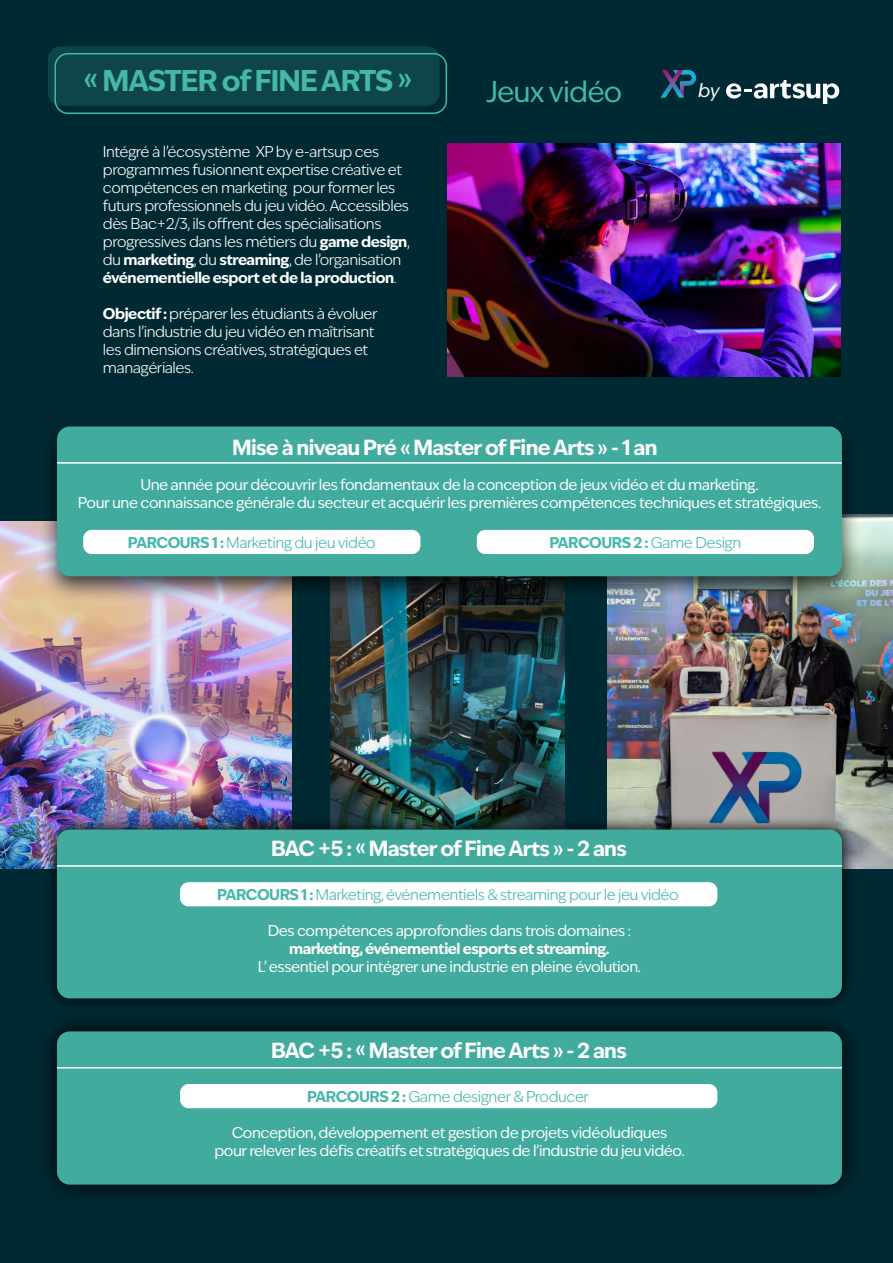
<style>
.page{position:relative;width:893px;height:1263px;background:#002a33}
.page>*{position:absolute;margin:0;border:0;box-sizing:border-box;transform-origin:0 0}
.t1{font:700 28.8px "Ivy Epic";letter-spacing:-.03em;color:#45b8a9}
.t2{font:28.8px "Ivy Epic";letter-spacing:-.03em;color:#45b8a9}
.t3{font:700 21px "Ivy Epic";letter-spacing:-.03em;color:#fff}
.t4{font:italic 18.6px "Ivy Epic";color:#fff}
.t5{font:300 15px/18px "Ivy Epic";letter-spacing:-.03em;color:#fff}
.t6{font:15px/18px "Ivy Epic";letter-spacing:-.03em;color:#fff;text-align:center}
.t7{font:300 15px "Ivy Epic";letter-spacing:-.03em;color:#45b8a9}
.t8{font:700 15px "Ivy Epic";letter-spacing:-.03em;color:#fff}
.t9{font:700 15px "Ivy Epic";letter-spacing:-.03em;color:#45b8a9}
.s1{font-weight:700}
.s2{font-weight:300}
</style>
<div class="page">
<div style="left:48px;top:46px;width:392px;height:60px;background:#0d454a;border-radius:13px"></div>
<div style="left:54px;top:53px;width:393px;height:61px;border:2px solid #45b8a9;border-radius:13px"></div>
<img style="left:661px;top:70px;width:36px;height:28px">
<svg style="left:726px;top:80px;width:113px;height:24px"></svg>
<img style="left:0;top:522px;width:291px;height:346px">
<img style="left:331px;top:604px;width:233px;height:211px">
<img style="left:608px;top:514px;width:285px;height:354px">
<img style="left:448px;top:143px;width:393px;height:233px">
<div style="left:38px;top:416px;width:823px;height:188px;background:#000;opacity:.75"></div>
<div style="left:57px;top:426px;width:785px;height:150px;background:#41ab9d;border-radius:13px"></div>
<div style="left:477px;top:530px;width:337px;height:24px;background:#fff;border-radius:9px"></div>
<div style="left:83px;top:530px;width:337px;height:24px;background:#fff;border-radius:9px"></div>
<hr style="left:57px;top:462px;width:785px;height:2px;background:#fff">
<img style="left:43px;top:815px;width:813px;height:190px">
<div style="left:57px;top:829px;width:785px;height:169px;background:#41ab9d;border-radius:13px"></div>
<div style="left:180px;top:882px;width:537px;height:24px;background:#fff;border-radius:9px"></div>
<hr style="left:57px;top:865px;width:785px;height:2px;background:#fff">
<svg style="left:47px;top:1022px;width:804px;height:172px;fill:#001c22"></svg>
<div style="left:57px;top:1031px;width:785px;height:153px;background:#41ab9d;border-radius:13px"></div>
<div style="left:180px;top:1084px;width:537px;height:24px;background:#fff;border-radius:9px"></div>
<hr style="left:57px;top:1067px;width:785px;height:1px;background:#fff">
<h1 class="t1" style="left:84px;top:61px;width:330px">« MASTER of FINE ARTS »</h1>
<h1 class="t2" style="left:486px;top:72px;width:138px">Jeux vidéo</h1>
<p class="t4" style="left:698px;top:78px;width:23px">by</p>
<p class="t5" style="left:103px;top:142px;width:308px">Intégré à l’écosystème XP by e-artsup ces programmes fusionnent expertise créative et compétences en marketing pour former les futurs professionnels du jeu vidéo. Accessibles dès Bac+2/3, ils offrent des spécialisations progressives dans les métiers du <span class="s1">game design</span>, du <span class="s1">marketing</span>, du <span class="s1">streaming</span>, de l’organisation <span class="s1">événementielle esport et de la production</span>.</p>
<p class="t5" style="left:103px;top:304px;width:276px"><span class="s1">Objectif :</span> préparer les étudiants à évoluer dans l’industrie du jeu vidéo en maîtrisant les dimensions créatives, stratégiques et managériales.</p>
<h2 class="t3" style="left:232px;top:433px;width:427px">Mise à niveau Pré « Master of Fine Arts » - 1 an</h2>
<p class="t6" style="left:78px;top:476px;width:745px">Une année pour découvrir les fondamentaux de la conception de jeux vidéo et du marketing.<br>Pour une connaissance générale du secteur et acquérir les premières compétences techniques et stratégiques.</p>
<p class="t7" style="left:128px;top:532px;width:249px"><span class="s1">PARCOURS 1 :</span> Marketing du jeu vidéo</p>
<p class="t9" style="left:549px;top:532px;width:193px">PARCOURS 2 : <span class="s2">Game Design</span></p>
<h2 class="t3" style="left:271px;top:834px;width:357px">BAC +5 : « Master of Fine Arts » - 2 ans</h2>
<p class="t7" style="left:217px;top:885px;width:463px"><span class="s1">PARCOURS 1 :</span> Marketing, événementiels &amp; streaming pour le jeu vidéo</p>
<p class="t6" style="left:268px;top:922px;width:365px">Des compétences approfondies dans trois domaines :</p>
<p class="t8" style="left:289px;top:939px;width:322px">marketing, événementiel esports et streaming.</p>
<p class="t6" style="left:258px;top:958px;width:385px">L’ essentiel pour intégrer une industrie en pleine évolution.</p>
<h2 class="t3" style="left:271px;top:1036px;width:357px">BAC +5 : « Master of Fine Arts » - 2 ans</h2>
<p class="t7" style="left:307px;top:1087px;width:284px"><span class="s1">PARCOURS 2 :</span> Game designer &amp; Producer</p>
<p class="t6" style="left:214px;top:1124px;width:472px">Conception, développement et gestion de projets vidéoludiques pour relever les défis créatifs et stratégiques de l’industrie du jeu vidéo.</p>
</div>
